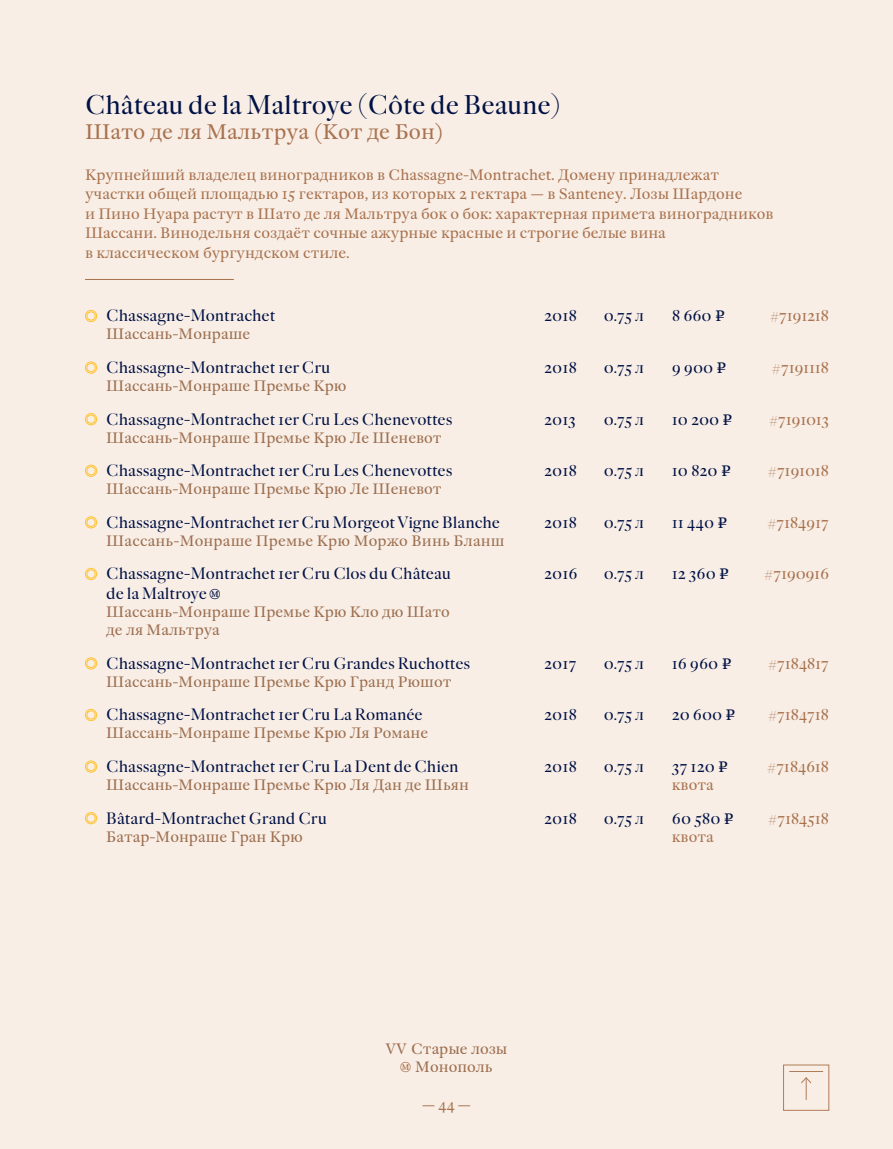
<style>
.page{position:relative;width:893px;height:1149px;background:#fff}
.page>*{position:absolute;margin:0;border:0;box-sizing:border-box;transform-origin:0 0}
.t1{font:27px "William Display Pro";color:#001145}
.t2{font:21px "William Subhead Pro";color:#a9724f}
.t3{font:16.5px/19.8px "William Display Pro";color:#001145}
.t4{font:16.5px "William Display Pro";letter-spacing:-.02em;color:#a9724f}
.t5{font:15px/18px "William Subhead Pro";color:#9c6e4f;text-align:center}
.t6{font:15px/19.5px "William Subhead Pro";color:#a9724f}
.s1{font-family:"ALS Rubl";font-size:15px}
.s2{font-family:"STIX General";font-size:15px}
.s3{font-family:"STIX General";color:#a9724f}
</style>
<div class="page">
<div style="left:0;top:0;width:893px;height:1148px;background:#f8eee5"></div>
<div style="left:783px;top:1064px;width:46px;height:46px;border:1px solid #af7c58"></div>
<svg style="left:801px;top:1077px;width:11px;height:22px"></svg>
<hr style="left:789px;top:1070px;width:34px;height:1px;background:#ae7c58">
<hr style="left:85px;top:279px;width:149px;height:1px;background:#a9724f">
<div style="left:85px;top:310px;width:12px;height:12px;border:1px solid #ffc331;border-radius:50%"></div>
<div style="left:87px;top:311px;width:9px;height:9px;border:1px solid #ffc331;border-radius:50%"></div>
<div style="left:85px;top:361px;width:12px;height:12px;border:1px solid #ffc331;border-radius:50%"></div>
<div style="left:87px;top:363px;width:9px;height:9px;border:1px solid #ffc331;border-radius:50%"></div>
<div style="left:85px;top:413px;width:12px;height:12px;border:1px solid #ffc331;border-radius:50%"></div>
<div style="left:87px;top:414px;width:9px;height:9px;border:1px solid #ffc331;border-radius:50%"></div>
<div style="left:85px;top:464px;width:12px;height:12px;border:1px solid #ffc331;border-radius:50%"></div>
<div style="left:87px;top:466px;width:9px;height:9px;border:1px solid #ffc331;border-radius:50%"></div>
<div style="left:85px;top:516px;width:12px;height:12px;border:1px solid #ffc331;border-radius:50%"></div>
<div style="left:87px;top:517px;width:9px;height:9px;border:1px solid #ffc331;border-radius:50%"></div>
<div style="left:85px;top:567px;width:12px;height:12px;border:1px solid #ffc331;border-radius:50%"></div>
<div style="left:87px;top:569px;width:9px;height:9px;border:1px solid #ffc331;border-radius:50%"></div>
<div style="left:85px;top:657px;width:12px;height:12px;border:1px solid #ffc331;border-radius:50%"></div>
<div style="left:87px;top:658px;width:9px;height:9px;border:1px solid #ffc331;border-radius:50%"></div>
<div style="left:85px;top:708px;width:12px;height:12px;border:1px solid #ffc331;border-radius:50%"></div>
<div style="left:87px;top:710px;width:9px;height:9px;border:1px solid #ffc331;border-radius:50%"></div>
<div style="left:85px;top:760px;width:12px;height:12px;border:1px solid #ffc331;border-radius:50%"></div>
<div style="left:87px;top:761px;width:9px;height:9px;border:1px solid #ffc331;border-radius:50%"></div>
<div style="left:85px;top:811px;width:12px;height:13px;border:1px solid #ffc331;border-radius:50%"></div>
<div style="left:87px;top:813px;width:9px;height:9px;border:1px solid #ffc331;border-radius:50%"></div>
<h1 class="t1" style="left:85px;top:84px;width:477px">Château de la Maltroye (Côte de Beaune)</h1>
<p class="t2" style="left:85px;top:116px;width:360px">Шато де ля Мальтруа (Кот де Бон)</p>
<p class="t6" style="left:85px;top:164px;width:690px">Крупнейший владелец виноградников в Chassagne-Montrachet. Домену принадлежат участки общей площадью 15 гектаров, из которых 2 гектара — в Santeney. Лозы Шардоне<br>и Пино Нуара растут в Шато де ля Мальтруа бок о бок: характерная примета виноградников Шассани. Винодельня создаёт сочные ажурные красные и строгие белые вина<br>в классическом бургундском стиле.</p>
<p class="t3" style="left:106px;top:304px;width:171px">Chassagne-Montrachet</p>
<p class="t5" style="left:106px;top:324px;width:145px">Шассань-Монраше</p>
<p class="t3" style="left:544px;top:304px;width:34px">2018</p>
<p class="t3" style="left:604px;top:304px;width:42px">0.75 л</p>
<p class="t3" style="left:672px;top:304px;width:55px">8 660 <span class="s1">E</span></p>
<p class="t4" style="left:770px;top:303px;width:61px">#7191218</p>
<p class="t3" style="left:106px;top:356px;width:226px">Chassagne-Montrachet 1er Cru</p>
<p class="t5" style="left:106px;top:376px;width:242px">Шассань-Монраше Премье Крю</p>
<p class="t3" style="left:544px;top:356px;width:34px">2018</p>
<p class="t3" style="left:604px;top:356px;width:42px">0.75 л</p>
<p class="t3" style="left:672px;top:356px;width:56px">9 900 <span class="s1">E</span></p>
<p class="t4" style="left:772px;top:355px;width:59px">#7191118</p>
<p class="t3" style="left:106px;top:408px;width:348px">Chassagne-Montrachet 1er Cru Les Chenevottes</p>
<p class="t5" style="left:106px;top:427px;width:337px">Шассань-Монраше Премье Крю Ле Шеневот</p>
<p class="t3" style="left:544px;top:408px;width:33px">2013</p>
<p class="t3" style="left:604px;top:408px;width:42px">0.75 л</p>
<p class="t3" style="left:672px;top:408px;width:62px">10 200 <span class="s1">E</span></p>
<p class="t4" style="left:769px;top:406px;width:62px">#7191013</p>
<p class="t3" style="left:106px;top:459px;width:348px">Chassagne-Montrachet 1er Cru Les Chenevottes</p>
<p class="t5" style="left:106px;top:479px;width:337px">Шассань-Монраше Премье Крю Ле Шеневот</p>
<p class="t3" style="left:544px;top:459px;width:34px">2018</p>
<p class="t3" style="left:604px;top:459px;width:42px">0.75 л</p>
<p class="t3" style="left:672px;top:459px;width:61px">10 820 <span class="s1">E</span></p>
<p class="t4" style="left:768px;top:458px;width:63px">#7191018</p>
<p class="t3" style="left:106px;top:511px;width:395px">Chassagne-Montrachet 1er Cru Morgeot Vigne Blanche</p>
<p class="t5" style="left:106px;top:530px;width:400px">Шассань-Монраше Премье Крю Моржо Винь Бланш</p>
<p class="t3" style="left:544px;top:511px;width:34px">2018</p>
<p class="t3" style="left:604px;top:511px;width:42px">0.75 л</p>
<p class="t3" style="left:672px;top:511px;width:57px">11 440 <span class="s1">E</span></p>
<p class="t4" style="left:767px;top:509px;width:63px">#7184917</p>
<p class="t3" style="left:106px;top:562px;width:346px">Chassagne-Montrachet 1er Cru Clos du Château de la Maltroye <span class="s2">Ⓜ</span></p>
<p class="t5" style="left:106px;top:602px;width:345px;text-align:left">Шассань-Монраше Премье Крю Кло дю Шато де ля Мальтруа</p>
<p class="t3" style="left:544px;top:562px;width:35px">2016</p>
<p class="t3" style="left:604px;top:562px;width:42px">0.75 л</p>
<p class="t3" style="left:672px;top:562px;width:59px">12 360 <span class="s1">E</span></p>
<p class="t4" style="left:764px;top:561px;width:66px">#7190916</p>
<p class="t3" style="left:106px;top:652px;width:365px">Chassagne-Montrachet 1er Cru Grandes Ruchottes</p>
<p class="t5" style="left:106px;top:671px;width:347px">Шассань-Монраше Премье Крю Гранд Рюшот</p>
<p class="t3" style="left:544px;top:652px;width:34px">2017</p>
<p class="t3" style="left:604px;top:652px;width:42px">0.75 л</p>
<p class="t3" style="left:672px;top:652px;width:61px">16 960 <span class="s1">E</span></p>
<p class="t4" style="left:768px;top:650px;width:63px">#7184817</p>
<p class="t3" style="left:106px;top:703px;width:318px">Chassagne-Montrachet 1er Сru La Romanée</p>
<p class="t5" style="left:106px;top:723px;width:323px">Шассань-Монраше Премье Крю Ля Романе</p>
<p class="t3" style="left:544px;top:703px;width:34px">2018</p>
<p class="t3" style="left:604px;top:703px;width:42px">0.75 л</p>
<p class="t3" style="left:672px;top:703px;width:65px">20 600 <span class="s1">E</span></p>
<p class="t4" style="left:768px;top:702px;width:63px">#7184718</p>
<p class="t3" style="left:106px;top:755px;width:354px">Chassagne-Montrachet 1er Cru La Dent de Chien</p>
<p class="t5" style="left:106px;top:774px;width:364px">Шассань-Монраше Премье Крю Ля Дан де Шьян</p>
<p class="t3" style="left:544px;top:755px;width:34px">2018</p>
<p class="t3" style="left:604px;top:755px;width:42px">0.75 л</p>
<p class="t3" style="left:672px;top:755px;width:58px">37 120 <span class="s1">E</span></p>
<p class="t6" style="left:672px;top:773px;width:43px">квота</p>
<p class="t4" style="left:767px;top:753px;width:64px">#7184618</p>
<p class="t3" style="left:106px;top:806px;width:222px">Bâtard-Montrachet Grand Cru</p>
<p class="t5" style="left:106px;top:826px;width:198px">Батар-Монраше Гран Крю</p>
<p class="t3" style="left:544px;top:806px;width:34px">2018</p>
<p class="t3" style="left:604px;top:806px;width:42px">0.75 л</p>
<p class="t3" style="left:672px;top:806px;width:64px">60 580 <span class="s1">E</span></p>
<p class="t6" style="left:672px;top:825px;width:43px">квота</p>
<p class="t4" style="left:768px;top:805px;width:62px">#7184518</p>
<p class="t5" style="left:385px;top:1038px;width:124px">VV Старые лозы<br><span class="s3">Ⓜ</span> Монополь</p>
<p class="t6" style="left:422px;top:1093px;width:51px">— 44 —</p>
</div>
